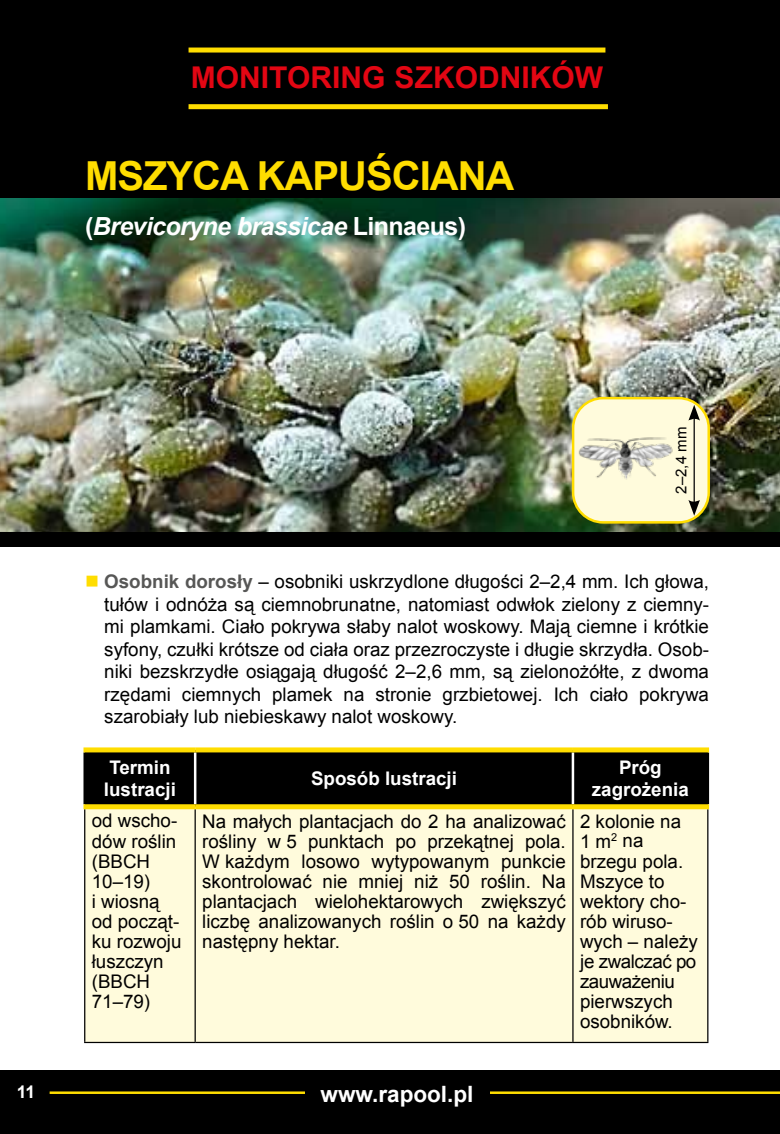
<style>
.page{position:relative;width:780px;height:1134px;background:#fff}
.page>*{position:absolute;margin:0;border:0;box-sizing:border-box;transform-origin:0 0}
.t1{font:700 40px "Arial";letter-spacing:-.025em;color:#fd0}
.t2{font:700 30px "Arial";color:#e30613}
.t3{font:italic 700 25px "Arial";letter-spacing:-.025em;color:#fff}
.t4{font:700 22.5px "Arial";color:#fff}
.t5{font:18.75px/20px "Arial";color:#000;text-align:justify}
.t6{font:700 18.75px/22.5px "Arial";color:#fff}
.t7{font:700 17.5px "Arial";color:#fff}
.t8{font:15px "Arial";color:#000}
.s1{font-style:normal}
.s2{color:#fd0}
.s3{font-weight:700;color:#575756}
</style>
<div class="page">
<div style="left:0;top:1070px;width:780px;height:64px;background:#000"></div>
<div style="left:0;top:0;width:780px;height:198px;background:#000"></div>
<hr style="left:50px;top:1091px;width:730px;height:3px;background:#fd0">
<div style="left:305px;top:1071px;width:184px;height:45px;background:#000"></div>
<div style="left:188px;top:48px;width:417px;height:5px;background:#fd0"></div>
<div style="left:188px;top:104px;width:420px;height:5px;background:#fd0"></div>
<img style="left:0;top:198px;width:780px;height:334px">
<div style="left:0;top:532px;width:780px;height:15px;background:#000"></div>
<div style="left:86px;top:752px;width:620px;height:52px;background:#000"></div>
<div style="left:85px;top:809px;width:622px;height:233px;background:#fffbdc"></div>
<hr style="left:194px;top:752px;width:2px;height:52px;background:#fff">
<hr style="left:571px;top:752px;width:3px;height:52px;background:#fff">
<hr style="left:83px;top:752px;width:3px;height:52px;background:#000">
<hr style="left:706px;top:752px;width:3px;height:52px;background:#000">
<hr style="left:84px;top:809px;width:1px;height:233px;background:#000">
<hr style="left:194px;top:809px;width:2px;height:233px;background:#000">
<hr style="left:572px;top:809px;width:1px;height:233px;background:#000">
<hr style="left:707px;top:809px;width:1px;height:233px;background:#000">
<hr style="left:84px;top:1042px;width:111px;height:1px;background:#000">
<hr style="left:195px;top:1042px;width:378px;height:1px;background:#000">
<hr style="left:573px;top:1042px;width:135px;height:1px;background:#000">
<div style="left:83px;top:747px;width:112px;height:5px;background:#fd0"></div>
<div style="left:195px;top:747px;width:378px;height:5px;background:#fd0"></div>
<div style="left:573px;top:747px;width:136px;height:5px;background:#fd0"></div>
<div style="left:83px;top:804px;width:112px;height:5px;background:#fd0"></div>
<div style="left:195px;top:804px;width:378px;height:5px;background:#fd0"></div>
<div style="left:573px;top:804px;width:136px;height:5px;background:#fd0"></div>
<div style="left:573px;top:398px;width:135px;height:124px;background:#fffbdc;border-radius:30px"></div>
<div style="left:572px;top:397px;width:138px;height:127px;border:2px solid #fd0;border-radius:30px"></div>
<hr style="left:693px;top:417px;width:1px;height:87px;background:#000">
<svg style="left:688px;top:405px;width:12px;height:16px"></svg>
<svg style="left:688px;top:500px;width:12px;height:16px"></svg>
<img style="left:573px;top:430px;width:100px;height:59px">
<h2 class="t2" style="left:191px;top:58px;width:413px">MONITORING SZKODNIKÓW</h2>
<h1 class="t1" style="left:85px;top:150px;width:431px">MSZYCA KAPUŚCIANA</h1>
<h3 class="t3" style="left:85px;top:210px;width:382px"><span class="s1">(</span>Brevicoryne brassicae <span class="s1">Linnaeus)</span></h3>
<p class="t8" style="left:671px;top:494px;width:68px;rotate:-90deg">2–2,4 mm</p>
<p class="t5" style="left:104px;top:571px;width:606px;line-height:22.5px;text-indent:-19px"><span class="s2">■</span> <span class="s3">Osobnik dorosły</span> – osobniki uskrzydlone długości 2–2,4 mm. Ich głowa, tułów i odnóża są ciemnobrunatne, natomiast odwłok zielony z ciemny&shy;mi plamkami. Ciało pokrywa słaby nalot woskowy. Mają ciemne i krótkie syfony, czułki krótsze od ciała oraz przezroczyste i długie skrzydła. Osob&shy;niki bezskrzydłe osiągają długość 2–2,6 mm, są zielonożółte, z dwoma rzędami ciemnych plamek na stronie grzbietowej. Ich ciało pokrywa szarobiały lub niebieskawy nalot woskowy.</p>
<p class="t6" style="left:104px;top:757px;width:73px">Termin lustracji</p>
<p class="t6" style="left:311px;top:768px;width:147px">Sposób lustracji</p>
<p class="t6" style="left:592px;top:757px;width:98px;text-align:center">Próg zagrożenia</p>
<p class="t5" style="left:92px;top:811px;width:91px;text-align:left">od wscho&shy;dów roślin (BBCH<br>10–19)<br>i wiosną od począt&shy;ku rozwoju łuszczyn (BBCH<br>71–79)</p>
<p class="t5" style="left:202px;top:811px;width:365px">Na małych plantacjach do 2 ha analizować rośliny w 5 punktach po przekątnej pola.<br>W każdym losowo wytypowanym punkcie skontrolować nie mniej niż 50 roślin. Na plantacjach wielohektarowych zwiększyć liczbę analizowanych roślin o 50 na każdy następny hektar.</p>
<p class="t5" style="left:580px;top:811px;width:119px;text-align:left">2 kolonie na<br>1 m<sup>2</sup> na brzegu pola.<br>Mszyce to wektory cho&shy;rób wiruso&shy;wych – należy je zwalczać po zauważeniu pierwszych osobników.</p>
<p class="t7" style="left:17px;top:1080px;width:20px">11</p>
<p class="t4" style="left:320px;top:1079px;width:154px">www.rapool.pl</p>
</div>
